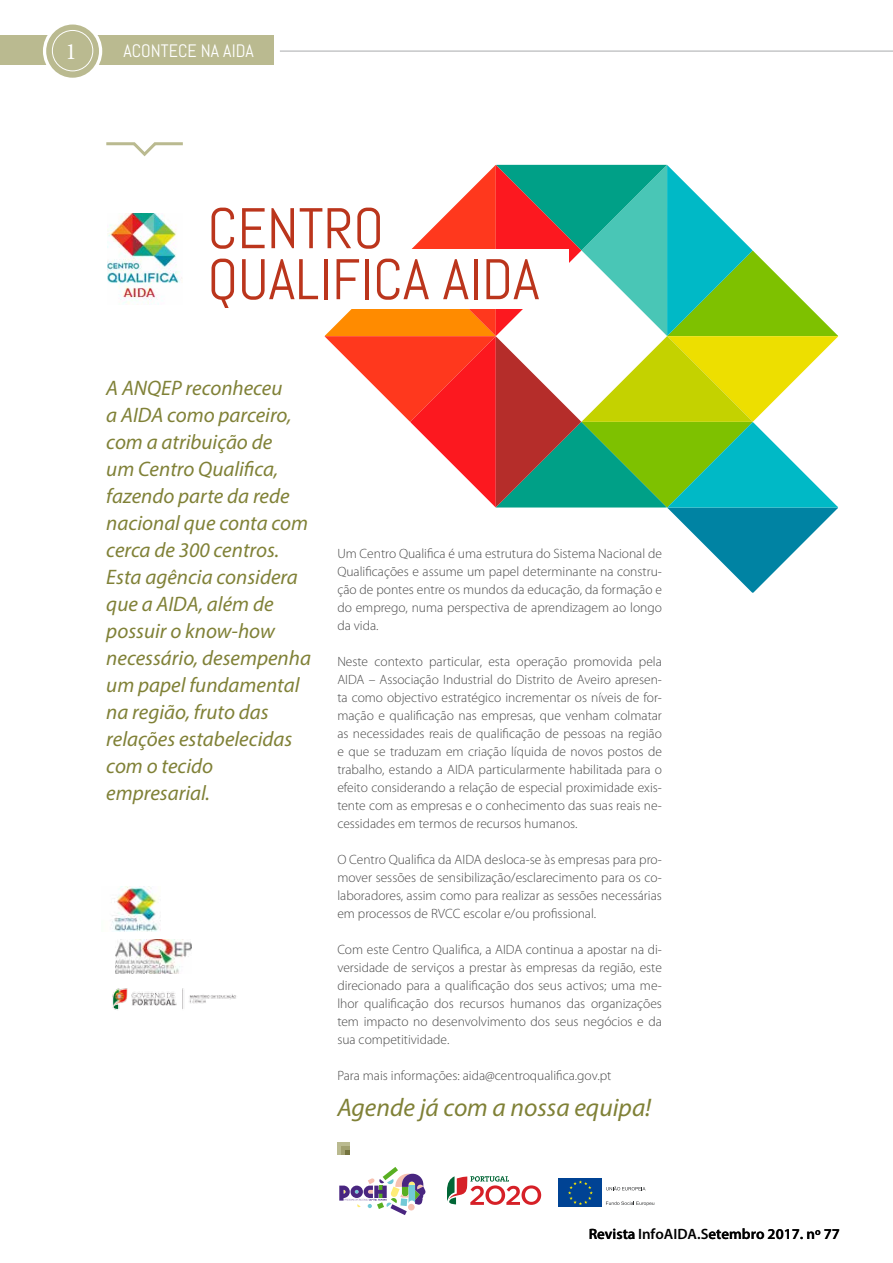
<style>
.page{position:relative;width:893px;height:1263px;background:#fff}
.page>*{position:absolute;margin:0;border:0;box-sizing:border-box;transform-origin:0 0}
.t1{font:57.15px/51px "Abel";color:#bb351c}
.t2{font:italic 25.5px "Myriad Pro";color:#808137}
.t3{font:23.4px "Minion Pro";color:#fff}
.t4{font:italic 21px/27px "Myriad Pro";color:#808137}
.t5{font:18px "Abel";color:#fff}
.t6{font:600 15px "Myriad Pro";color:#000}
.t7{font:300 13.5px/18px "Myriad Pro";color:#494949;text-align:justify}
</style>
<div class="page">
<svg style="left:107px;top:165px;width:731px;height:428px"></svg>
<div style="left:337px;top:1142px;width:13px;height:12px;background:#baba90"></div>
<div style="left:342px;top:1146px;width:8px;height:8px;background:#a1a070"></div>
<svg style="left:345px;top:1150px;width:5px;height:4px"></svg>
<svg style="left:106px;top:142px;width:77px;height:15px"></svg>
<img style="left:108px;top:214px;width:75px;height:91px">
<hr style="left:280px;top:50px;width:613px;height:2px;background:#c5c6c8">
<div style="left:0;top:36px;width:273px;height:29px;background:#baba90"></div>
<div style="left:43px;top:21px;width:59px;height:60px;background:#fff;border-radius:50%"></div>
<div style="left:46px;top:25px;width:53px;height:53px;background:#baba90;border-radius:50%"></div>
<div style="left:52px;top:30px;width:41px;height:41px;border:1px solid #fff;border-radius:50%"></div>
<img style="left:112px;top:886px;width:49px;height:46px">
<img style="left:115px;top:940px;width:77px;height:33px">
<img style="left:112px;top:988px;width:124px;height:22px">
<svg style="left:339px;top:1167px;width:87px;height:48px"></svg>
<svg style="left:447px;top:1176px;width:94px;height:29px"></svg>
<div style="left:559px;top:1178px;width:43px;height:29px;background:#004394"></div>
<svg style="left:568px;top:1180px;width:25px;height:25px"></svg>
<svg style="left:606px;top:1201px;width:48px;height:5px"></svg>
<svg style="left:606px;top:1186px;width:39px;height:4px"></svg>
<h3 class="t3" style="left:65px;top:36px;width:13px">1</h3>
<h3 class="t5" style="left:124px;top:40px;width:132px">ACONTECE NA AIDA</h3>
<h1 class="t1" style="left:208px;top:203px;width:333px">CENTRO<br>QUALIFICA AIDA</h1>
<p class="t4" style="left:106px;top:374px;width:206px">A ANQEP reconheceu<br>a AIDA como parceiro, com a atribuição de<br>um Centro Qualifica, fazendo parte da rede nacional que conta com cerca de 300 centros.<br>Esta agência considera que a AIDA, além de possuir o know-how necessário, desempenha um papel fundamental na região, fruto das relações estabelecidas com o tecido empresarial.</p>
<p class="t7" style="left:337px;top:544px;width:326px">Um Centro Qualifica é uma estrutura do Sistema Nacional de Qualificações e assume um papel determinante na constru&shy;ção de pontes entre os mundos da educação, da formação e do emprego, numa perspectiva de aprendizagem ao longo da vida.</p>
<p class="t7" style="left:337px;top:652px;width:326px">Neste contexto particular, esta operação promovida pela AIDA – Associação Industrial do Distrito de Aveiro apresen&shy;ta como objectivo estratégico incrementar os níveis de for&shy;mação e qualificação nas empresas, que venham colmatar as necessidades reais de qualificação de pessoas na região e que se traduzam em criação líquida de novos postos de trabalho, estando a AIDA particularmente habilitada para o efeito considerando a relação de especial proximidade exis&shy;tente com as empresas e o conhecimento das suas reais ne&shy;cessidades em termos de recursos humanos.</p>
<p class="t7" style="left:337px;top:850px;width:326px">O Centro Qualifica da AIDA desloca-se às empresas para pro&shy;mover sessões de sensibilização/esclarecimento para os co&shy;laboradores, assim como para realizar as sessões necessárias em processos de RVCC escolar e/ou profissional.</p>
<p class="t7" style="left:337px;top:940px;width:326px">Com este Centro Qualifica, a AIDA continua a apostar na di&shy;versidade de serviços a prestar às empresas da região, este direcionado para a qualificação dos seus activos; uma me&shy;lhor qualificação dos recursos humanos das organizações tem impacto no desenvolvimento dos seus negócios e da sua competitividade.</p>
<p class="t7" style="left:337px;top:1066px;width:275px">Para mais informações: aida@centroqualifica.gov.pt</p>
<h2 class="t2" style="left:337px;top:1092px;width:315px">Agende já com a nossa equipa!</h2>
<p class="t6" style="left:589px;top:1224px;width:253px">Revista InfoAIDA.Se embro 2017. nº 77</p>
<p class="t6" style="left:716px;top:1224px;width:7px">t</p>
</div>
